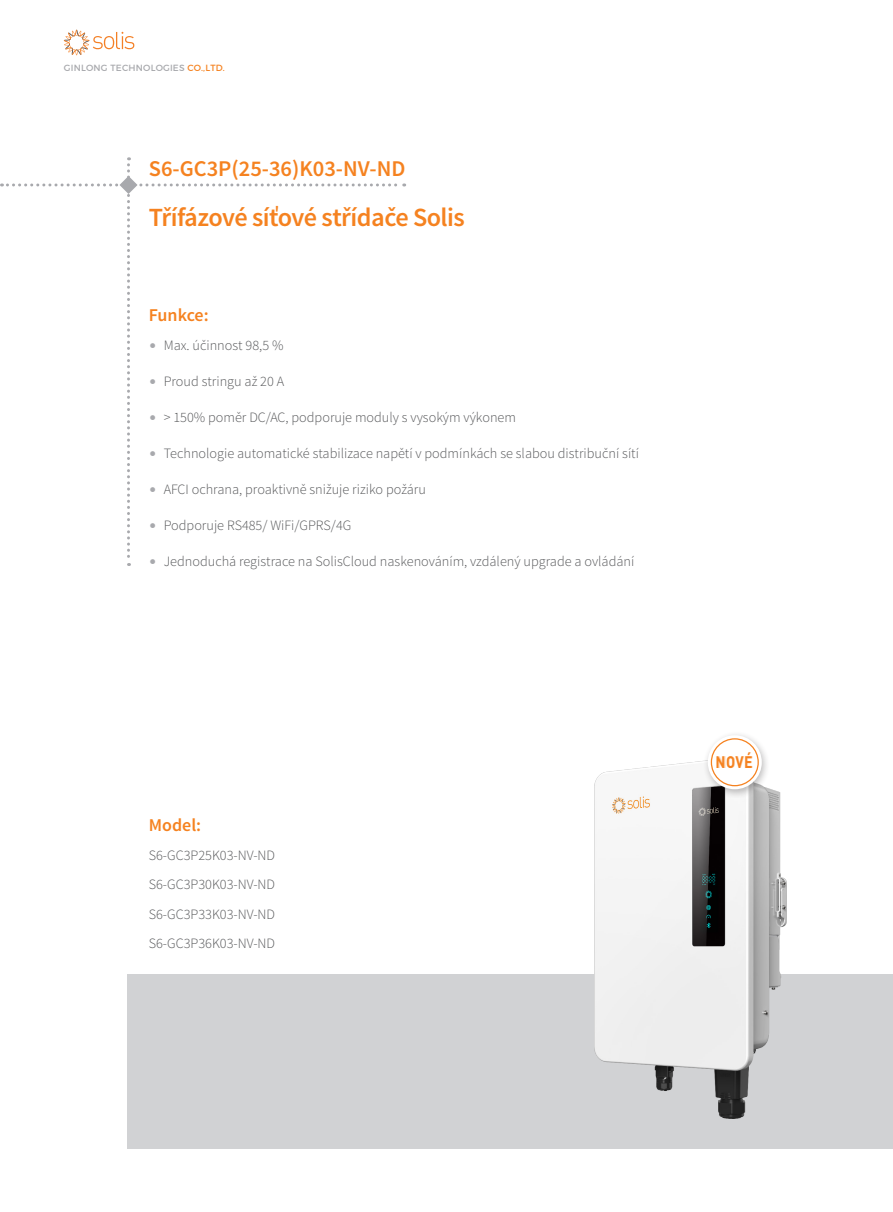
<style>
.page{position:relative;width:893px;height:1212px;background:#fff}
.page>*{position:absolute;margin:0;border:0;box-sizing:border-box;transform-origin:0 0}
.t1{font:600 26.25px "Source Sans Pro";letter-spacing:-.02em;color:#f58220}
.t2{font:600 22.5px "Source Sans Pro";color:#f58220}
.t3{font:600 18px "Source Sans Pro";color:#f58220}
.t4{font:700 16.5px "DIN Pro";color:#f58220;scale:.85 1}
.t5{font:300 14.25px/29.5px "Source Sans Pro";color:#57585a;text-align:justify}
.t6{font:9px "Montserrat";letter-spacing:.025em;color:#a8a9ad}
.s1{color:#f58220}
.s2{color:#a8a9ad}
</style>
<div class="page">
<div style="left:128px;top:974px;width:765px;height:174px;background:#d1d2d4"></div>
<svg style="left:64px;top:30px;width:70px;height:25px"></svg>
<img style="left:595px;top:761px;width:192px;height:357px">
<div style="left:702px;top:731px;width:68px;height:66px;background:#231f20;opacity:.3"></div>
<svg style="left:708px;top:735px;width:54px;height:54px"></svg>
<div style="left:711px;top:739px;width:47px;height:47px;background:#fff;border-radius:50%"></div>
<div style="left:711px;top:738px;width:48px;height:48px;border:1px solid #f58220;border-radius:50%"></div>
<svg style="left:1px;top:157px;width:404px;height:409px"></svg>
<p class="t6" style="left:64px;top:63px;width:163px">GINLONG TECHNOLOGIES <span class="s1">CO.,LTD.</span></p>
<h2 class="t2" style="left:149px;top:154px;width:258px">S6-GC3P(25-36)K03-NV-ND</h2>
<h1 class="t1" style="left:149px;top:201px;width:317px">Třífázové síťové střídače Solis</h1>
<p class="t3" style="left:149px;top:304px;width:61px">Funkce:</p>
<p class="t5" style="left:149px;top:330px;width:136px"><span class="s2">•</span> Max. účinnost 98,5 %</p>
<p class="t5" style="left:149px;top:366px;width:137px"><span class="s2">•</span> Proud stringu až 20 A</p>
<p class="t5" style="left:149px;top:402px;width:369px"><span class="s2">•</span> &gt; 150% poměr DC/AC, podporuje moduly s vysokým výkonem</p>
<p class="t5" style="left:149px;top:438px;width:492px"><span class="s2">•</span> Technologie automatické stabilizace napětí v podmínkách se slabou distribuční sítí</p>
<p class="t5" style="left:149px;top:474px;width:279px"><span class="s2">•</span> AFCI ochrana, proaktivně snižuje riziko požáru</p>
<p class="t5" style="left:149px;top:510px;width:204px"><span class="s2">•</span> Podporuje RS485/ WiFi/GPRS/4G</p>
<p class="t5" style="left:149px;top:546px;width:487px"><span class="s2">•</span> Jednoduchá registrace na SolisCloud naskenováním, vzdálený upgrade a ovládání</p>
<p class="t3" style="left:149px;top:814px;width:54px">Model:</p>
<p class="t5" style="left:149px;top:840px;width:128px">S6-GC3P25K03-NV-ND S6-GC3P30K03-NV-ND S6-GC3P33K03-NV-ND S6-GC3P36K03-NV-ND</p>
<p class="t4" style="left:716px;top:751px;width:45px">NOVÉ</p>
</div>
